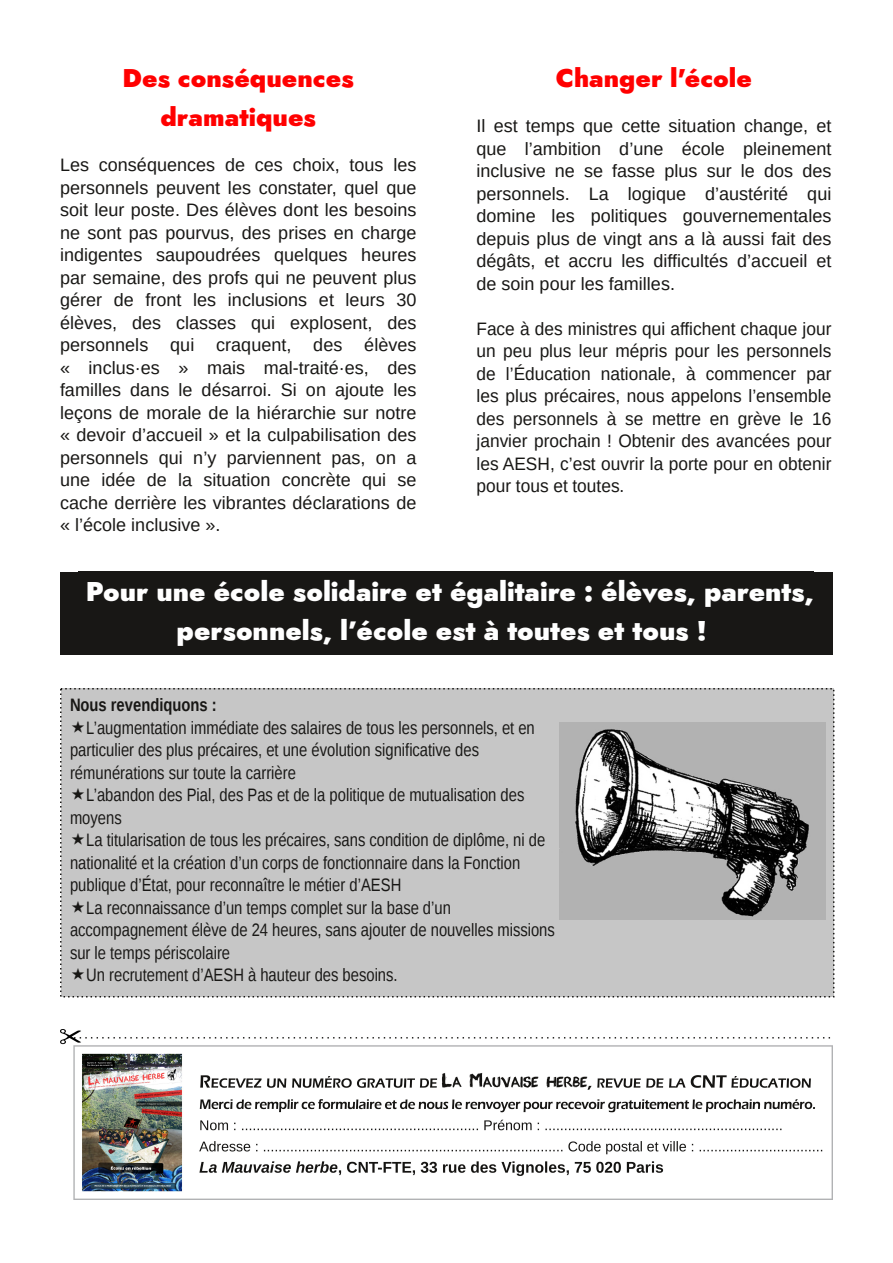
<style>
.page{position:relative;width:893px;height:1263px;background:#fff}
.page>*{position:absolute;margin:0;border:0;box-sizing:border-box;transform-origin:0 0}
.t1{font:900 27px/39px "Jost";color:#fff}
.t2{font:900 25.5px/39px "Jost";color:#f00;text-align:center}
.t3{font:18px/22.5px "Liberation Sans";color:#181715;text-align:justify}
.t4{font:18px/22.5px "Liberation Sans Narrow";color:#181715}
.t5{font:18px/22.5px "Liberation Sans";color:#181715;text-align:justify;scale:.96 1}
.t6{font:700 18px "Liberation Sans Narrow";color:#181715}
</style>
<div class="page">
<div style="left:60px;top:572px;width:773px;height:82px;background:#181715"></div>
<div style="left:61px;top:689px;width:773px;height:308px;background:#c6c6c6"></div>
<img style="left:559px;top:723px;width:266px;height:197px">
<img style="left:60px;top:1029px;width:773px;height:170px">
<h2 class="t2" style="left:123px;top:59px;width:233px">Des conséquences dramatiques</h2>
<p class="t3" style="left:60px;top:154px;width:358px">Les conséquences de ces choix, tous les personnels peuvent les constater, quel que soit leur poste. Des élèves dont les besoins ne sont pas pourvus, des prises en charge indigentes saupoudrées quelques heures par semaine, des profs qui ne peuvent plus gérer de front les inclusions et leurs 30 élèves, des classes qui explosent, des personnels qui craquent, des élèves « inclus·es » mais mal-traité·es, des familles dans le désarroi. Si on ajoute les leçons de morale de la hiérarchie sur notre « devoir d’accueil » et la culpabilisation des personnels qui n’y parviennent pas, on a une idée de la situation concrète qui se cache derrière les vibrantes déclarations de « l’école inclusive ».</p>
<h2 class="t2" style="left:556px;top:59px;width:198px">Changer l'école</h2>
<p class="t3" style="left:476px;top:115px;width:356px">Il est temps que cette situation change, et que l’ambition d’une école pleinement inclusive ne se fasse plus sur le dos des personnels. La logique d’austérité qui domine les politiques gouvernementales depuis plus de vingt ans a là aussi fait des dégâts, et accru les difficultés d’accueil et de soin pour les familles.</p>
<p class="t5" style="left:476px;top:317px;width:371px">Face à des ministres qui affichent chaque jour un peu plus leur mépris pour les personnels de l’Éducation nationale, à commencer par les plus précaires, nous appelons l’ensemble des personnels à se mettre en grève le 16 janvier prochain ! Obtenir des avancées pour les AESH, c’est ouvrir la porte pour en obtenir pour tous et toutes.</p>
<h1 class="t1" style="left:177px;top:572px;width:639px;text-indent:-91px">Pour une école solidaire et égalitaire : élèves, parents, personnels, l’école est à toutes et tous !</h1>
<p class="t6" style="left:70px;top:698px;width:148px">Nous revendiquons :</p>
<p class="t4" style="left:70px;top:718px;width:466px;text-indent:16px">L’augmentation immédiate des salaires de tous les personnels, et en particulier des plus précaires, et une évolution significative des rémunérations sur toute la carrière</p>
<p class="t4" style="left:70px;top:785px;width:456px;text-indent:16px">L’abandon des Pial, des Pas et de la politique de mutualisation des moyens</p>
<p class="t4" style="left:86px;top:830px;width:461px">La titularisation de tous les précaires, sans condition de diplôme, ni de</p>
<p class="t4" style="left:70px;top:853px;width:452px">nationalité et la création d’un corps de fonctionnaire dans la Fonction</p>
<p class="t4" style="left:70px;top:875px;width:333px">publique d’État, pour reconnaître le métier d’AESH</p>
<p class="t4" style="left:86px;top:898px;width:366px">La reconnaissance d’un temps complet sur la base d’un</p>
<p class="t4" style="left:70px;top:920px;width:486px">accompagnement élève de 24 heures, sans ajouter de nouvelles missions</p>
<p class="t4" style="left:70px;top:943px;width:162px">sur le temps périscolaire</p>
<p class="t4" style="left:86px;top:965px;width:313px">Un recrutement d’AESH à hauteur des besoins.</p>
</div>
